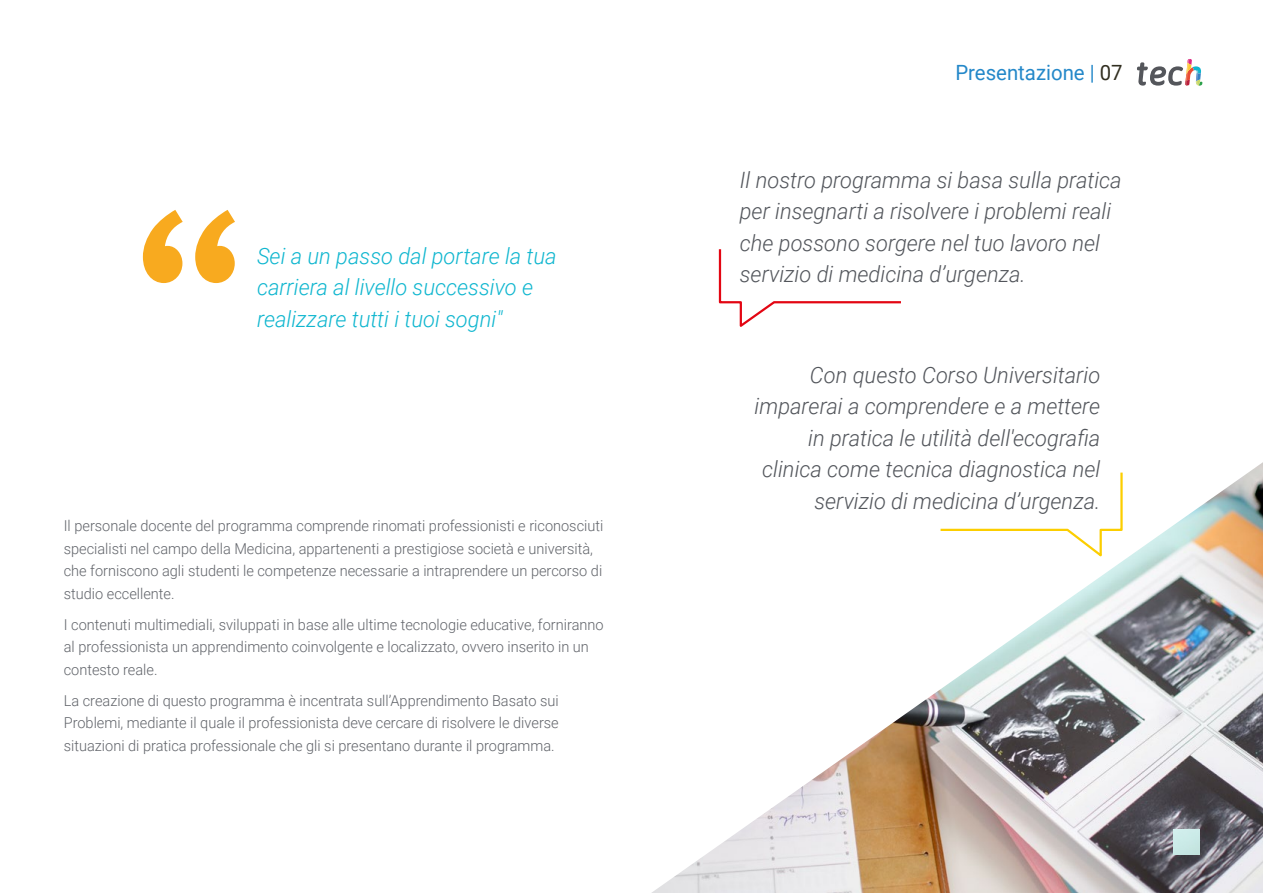
<style>
.page{position:relative;width:1263px;height:893px;background:#fff}
.page>*{position:absolute;margin:0;border:0;box-sizing:border-box;transform-origin:0 0}
.t1{font:italic 300 22.5px/31.5px "Roboto";color:#52555b;text-align:right}
.t2{font:italic 300 22.5px/31.5px "Roboto";color:#0fb6cf}
.t3{font:21px "Roboto";color:#2488c9}
.t4{font:300 15px/22.5px "Roboto";color:#61646a}
.s1{color:#312e20}
</style>
<div class="page">
<svg style="left:143px;top:210px;width:92px;height:73px"></svg>
<img style="left:652px;top:462px;width:611px;height:431px">
<svg style="left:718px;top:249px;width:183px;height:78px"></svg>
<img style="left:1174px;top:829px;width:25px;height:26px">
<svg style="left:1137px;top:59px;width:65px;height:27px"></svg>
<h1 class="t2" style="left:257px;top:239px;width:301px">Sei a un passo dal portare la tua carriera al livello successivo e realizzare tutti i tuoi sogni"</h1>
<p class="t4" style="left:64px;top:514px;width:541px">Il personale docente del programma comprende rinomati professionisti e riconosciuti specialisti nel campo della Medicina, appartenenti a prestigiose società e università, che forniscono agli studenti le competenze necessarie a intraprendere un percorso di studio eccellente.</p>
<p class="t4" style="left:64px;top:613px;width:541px">I contenuti multimediali, sviluppati in base alle ultime tecnologie educative, forniranno al professionista un apprendimento coinvolgente e localizzato, ovvero inserito in un contesto reale.</p>
<p class="t4" style="left:64px;top:689px;width:496px;text-align:justify">La creazione di questo programma è incentrata sull’Apprendimento Basato sui Problemi, mediante il quale il professionista deve cercare di risolvere le diverse situazioni di pratica professionale che gli si presentano durante il programma.</p>
<h2 class="t3" style="left:955px;top:57px;width:169px">Presentazione | <span class="s1">07</span></h2>
<h1 class="t1" style="left:740px;top:163px;width:383px;text-align:left">Il nostro programma si basa sulla pratica per insegnarti a risolvere i problemi reali che possono sorgere nel tuo lavoro nel servizio di medicina d’urgenza.</h1>
<h1 class="t1" style="left:755px;top:358px;width:347px">Con questo Corso Universitario imparerai a comprendere e a mettere in pratica le utilità dell'ecografia clinica come tecnica diagnostica nel servizio di medicina d’urgenza.</h1>
</div>
